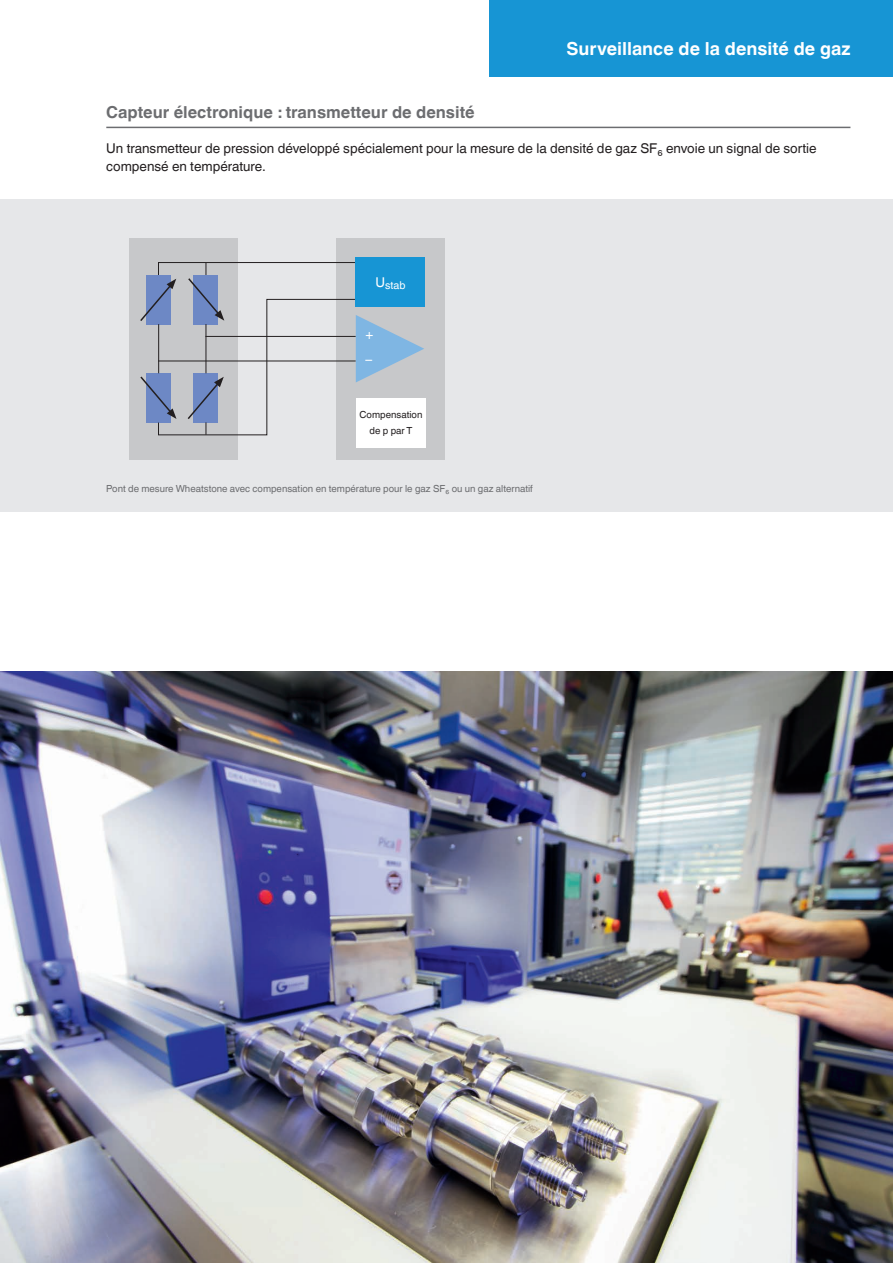
<style>
.page{position:relative;width:893px;height:1263px;background:#fff}
.page>*{position:absolute;margin:0;border:0;box-sizing:border-box;transform-origin:0 0}
.t1{font:700 18px "Helvetica World";color:#fff}
.t2{font:700 16.5px "Helvetica World";color:#6c6d70}
.t3{font:13.5px/18px "Helvetica World";color:#231f20}
.t4{font:13.5px/25px "Helvetica World";color:#fff}
.t5{font:10.8px "Helvetica World";color:#fff}
.t6{font:9.75px "Helvetica World";color:#6c6d70}
.t7{font:9.75px/15.9px "Helvetica World";color:#231f20;text-align:center}
</style>
<div class="page">
<div style="left:0;top:199px;width:893px;height:312px;background:#e6e7e9"></div>
<div style="left:336px;top:238px;width:109px;height:221px;background:#c7c8ca"></div>
<div style="left:129px;top:238px;width:109px;height:221px;background:#c7c8ca"></div>
<div style="left:489px;top:0;width:404px;height:77px;background:#1795d4"></div>
<svg style="left:140px;top:262px;width:284px;height:174px"></svg>
<div style="left:356px;top:398px;width:70px;height:49px;background:#fff"></div>
<div style="left:356px;top:257px;width:69px;height:49px;background:#1795d4"></div>
<hr style="left:106px;top:127px;width:744px;height:1px;background:#6c6d70">
<img style="left:0;top:671px;width:893px;height:592px">
<h1 class="t1" style="left:566px;top:39px;width:285px">Surveillance de la densité de gaz</h1>
<p class="t2" style="left:106px;top:103px;width:370px">Capteur électronique : transmetteur de densité</p>
<p class="t3" style="left:106px;top:139px;width:712px">Un transmetteur de pression développé spécialement pour la mesure de la densité de gaz SF₆ envoie un signal de sortie compensé en température.</p>
<p class="t5" style="left:375px;top:279px;width:32px"><sup>U</sup>stab</p>
<p class="t4" style="left:365px;top:322px;width:9px">+ –</p>
<p class="t7" style="left:360px;top:407px;width:64px">Compensation de p par T</p>
<p class="t6" style="left:106px;top:483px;width:428px">Pont de mesure Wheatstone avec compensation en température pour le gaz SF₆ ou un gaz alternatif</p>
</div>
